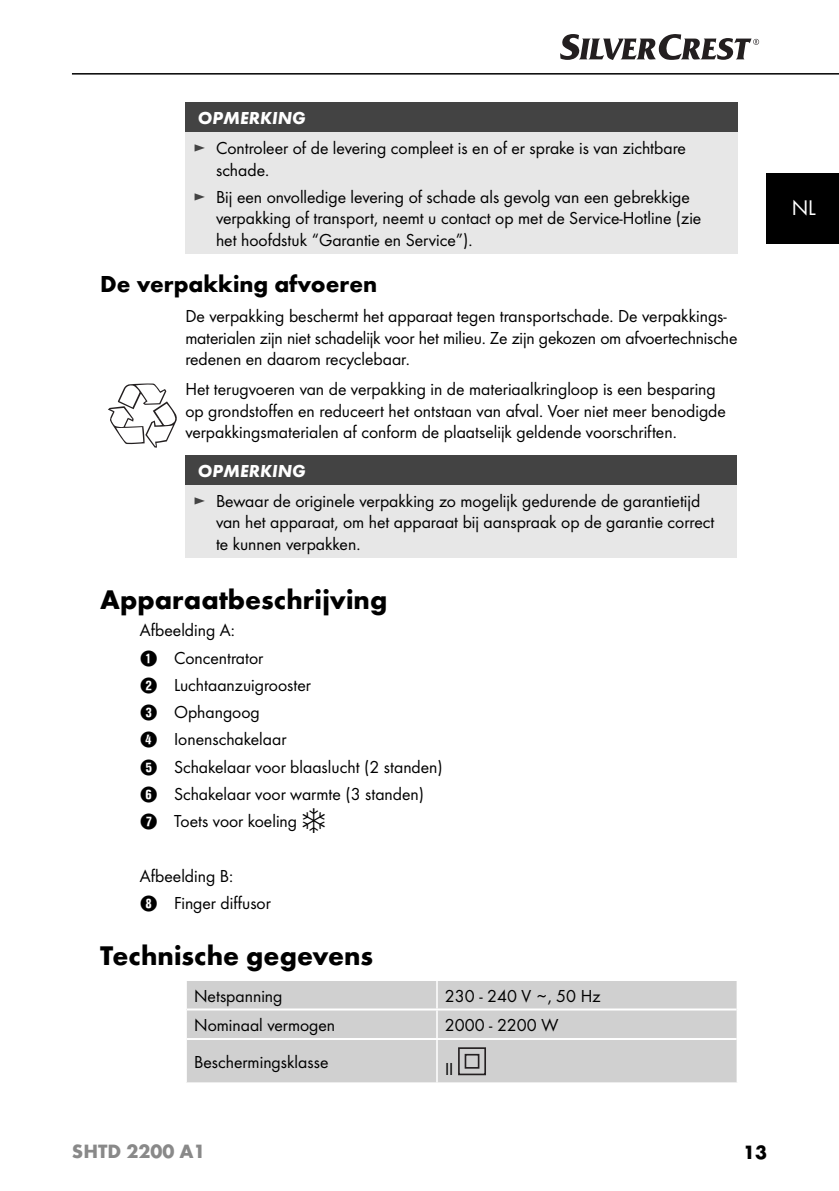
<style>
.page{position:relative;width:839px;height:1191px;background:#fff}
.page>*{position:absolute;margin:0;border:0;box-sizing:border-box;transform-origin:0 0}
.t1{font:700 28px "Futura";color:#000}
.t2{font:700 24px "Futura";color:#000}
.t3{font:22px "Futura Boo";color:#fff}
.t4{font:700 20px "Futura";color:#898989}
.t5{font:700 20px "Futura";color:#000}
.t6{font:18px/21.6px "Futura Boo";color:#000}
.t7{font:italic 700 18px "Futura";color:#fff}
.s1{color:#434343}
.s2{font-family:"Hako PI Nummern"}
</style>
<div class="page">
<hr style="left:72px;top:73px;width:767px;height:2px;background:#000">
<svg style="left:560px;top:34px;width:199px;height:26px"></svg>
<div style="left:767px;top:173px;width:72px;height:71px;background:#000"></div>
<div style="left:185px;top:102px;width:553px;height:30px;background:#434343"></div>
<div style="left:185px;top:132px;width:553px;height:122px;background:#e7e7e7"></div>
<div style="left:185px;top:455px;width:552px;height:30px;background:#434343"></div>
<div style="left:185px;top:485px;width:552px;height:73px;background:#e7e7e7"></div>
<div style="left:187px;top:981px;width:550px;height:101px;background:#d0d0d0"></div>
<hr style="left:187px;top:1008px;width:550px;height:2px;background:#fff">
<hr style="left:187px;top:1038px;width:550px;height:2px;background:#fff">
<hr style="left:436px;top:981px;width:2px;height:27px;background:#fff">
<hr style="left:436px;top:1010px;width:2px;height:28px;background:#fff">
<hr style="left:436px;top:1040px;width:2px;height:42px;background:#fff">
<div style="left:458px;top:1047px;width:28px;height:28px;border:2px solid #231f20"></div>
<div style="left:465px;top:1054px;width:14px;height:14px;border:2px solid #231f20"></div>
<svg style="left:108px;top:383px;width:69px;height:65px"></svg>
<p class="t7" style="left:198px;top:111px;width:109px">OPMERKING</p>
<p class="t6" style="left:216px;top:138px;width:471px;text-indent:-23px"><span class="s1">►</span> Controleer of de levering compleet is en of er sprake is van zichtbare schade.</p>
<p class="t6" style="left:216px;top:187px;width:487px;text-indent:-23px"><span class="s1">►</span> Bij een onvolledige levering of schade als gevolg van een gebrekkige verpakking of transport, neemt u contact op met de Service-Hotline (zie het hoofdstuk “Garantie en Service”).</p>
<h2 class="t2" style="left:100px;top:274px;width:279px">De verpakking afvoeren</h2>
<p class="t6" style="left:185px;top:306px;width:554px">De verpakking beschermt het apparaat tegen transportschade. De verpakkings&shy;materialen zijn niet schadelijk voor het milieu. Ze zijn gekozen om afvoertechnische redenen en daarom recyclebaar.</p>
<p class="t6" style="left:185px;top:379px;width:542px">Het terugvoeren van de verpakking in de materiaalkringloop is een besparing op grondstoffen en reduceert het ontstaan van afval. Voer niet meer benodigde verpakkingsmaterialen af conform de plaatselijk geldende voorschriften.</p>
<p class="t7" style="left:198px;top:464px;width:109px">OPMERKING</p>
<p class="t6" style="left:216px;top:491px;width:500px;text-indent:-23px"><span class="s1">►</span> Bewaar de originele verpakking zo mogelijk gedurende de garantietijd van het apparaat, om het apparaat bij aanspraak op de garantie correct te kunnen verpakken.</p>
<h1 class="t1" style="left:100px;top:589px;width:288px">Apparaatbeschrijving</h1>
<p class="t6" style="left:140px;top:618px;width:304px;line-height:27.2px">Afbeelding A:<br><span class="s2">1</span> Concentrator<br><span class="s2">2</span> Luchtaanzuigrooster<br><span class="s2">3</span> Ophangoog<br><span class="s2">4</span> Ionenschakelaar<br><span class="s2">5</span> Schakelaar voor blaaslucht (2 standen)<br><span class="s2">6</span> Schakelaar voor warmte (3 standen)<br><span class="s2">7</span> Toets voor koeling ❄</p>
<p class="t6" style="left:140px;top:863px;width:132px;line-height:27.2px">Afbeelding B:<br><span class="s2">8</span> Finger diffusor</p>
<h1 class="t1" style="left:100px;top:945px;width:274px">Technische gegevens</h1>
<p class="t6" style="left:194px;top:985px;width:90px">Netspanning</p>
<p class="t6" style="left:445px;top:985px;width:157px">230 - 240 V ~, 50 Hz</p>
<p class="t6" style="left:194px;top:1015px;width:143px">Nominaal vermogen</p>
<p class="t6" style="left:445px;top:1015px;width:115px">2000 - 2200 W</p>
<p class="t6" style="left:194px;top:1052px;width:136px">Beschermingsklasse</p>
<p class="t6" style="left:445px;top:1059px;width:10px">II</p>
<p class="t3" style="left:792px;top:198px;width:26px">NL</p>
<p class="t4" style="left:72px;top:1143px;width:135px">SHTD 2200 A1</p>
<p class="t5" style="left:743px;top:1144px;width:25px">13</p>
</div>
